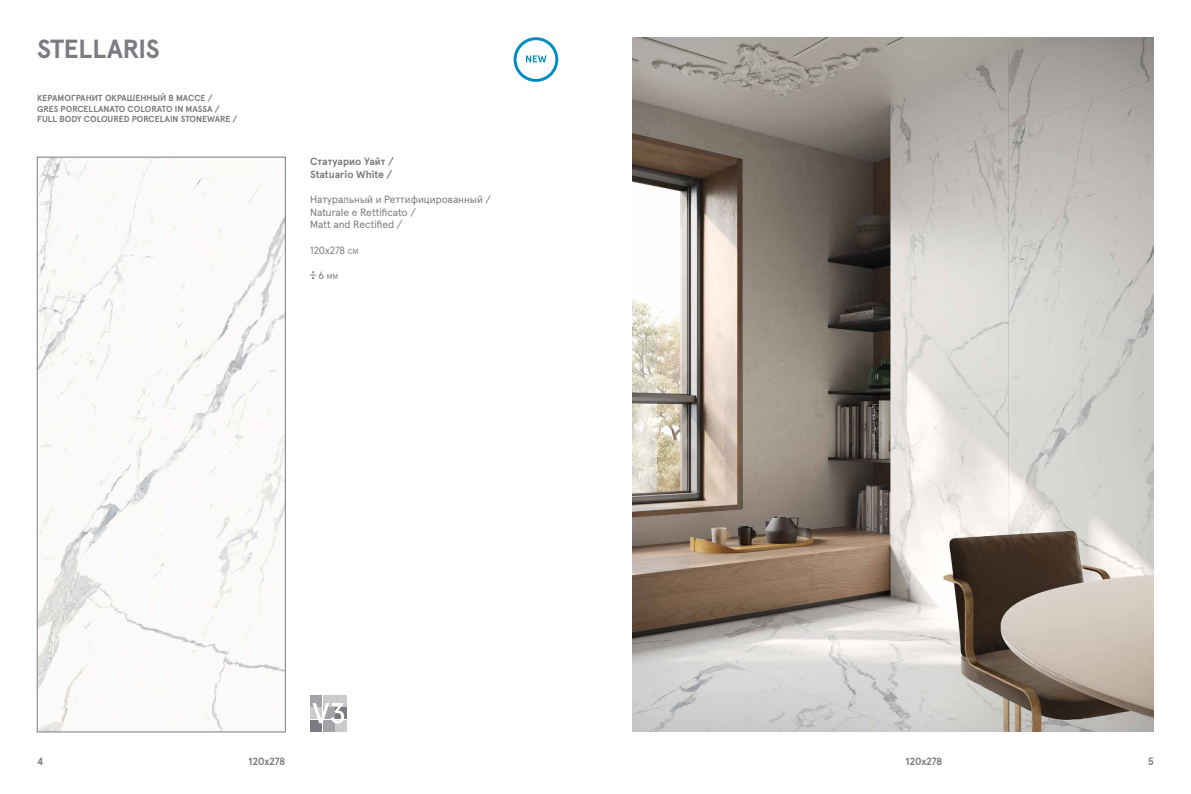
<style>
.page{position:relative;width:1191px;height:794px;background:#fff}
.page>*{position:absolute;margin:0;border:0;box-sizing:border-box;transform-origin:0 0}
.t1{font:700 26.25px "Apercu Pro";letter-spacing:-.015em;color:#7a7c81}
.t2{font:10.5px/12.6px "Apercu Pro";color:#7a7c81}
.t3{font:700 10.5px/12.6px "Apercu Pro";color:#7a7c81}
.t4{font:700 8.75px/10.5px "Apercu Pro";color:#7a7c81}
.t5{font:7.35px "Apercu Pro";color:#7a7c81}
.s1{font-size:7.35px}
.s2{font-size:10.5px}
</style>
<div class="page">
<svg style="left:310px;top:271px;width:6px;height:8px"></svg>
<img style="left:39px;top:159px;width:244px;height:571px">
<div style="left:37px;top:157px;width:248px;height:575px;border:1px solid #7a7c81"></div>
<img style="left:632px;top:37px;width:521px;height:695px">
<svg style="left:513px;top:37px;width:45px;height:45px"></svg>
<div style="left:310px;top:694px;width:12px;height:12px;background:#a2a3a7"></div>
<div style="left:323px;top:694px;width:12px;height:12px;background:#cacbcd"></div>
<div style="left:335px;top:694px;width:12px;height:12px;background:#cacbcd"></div>
<div style="left:310px;top:707px;width:12px;height:12px;background:#cacbcd"></div>
<div style="left:335px;top:707px;width:12px;height:12px;background:#7a7c81"></div>
<div style="left:310px;top:720px;width:12px;height:12px;background:#7a7c81"></div>
<div style="left:323px;top:720px;width:12px;height:12px;background:#a2a3a7"></div>
<div style="left:335px;top:720px;width:12px;height:12px;background:#cacbcd"></div>
<svg style="left:312px;top:703px;width:32px;height:20px"></svg>
<h1 class="t1" style="left:37px;top:28px;width:124px">STELLARIS</h1>
<p class="t4" style="left:37px;top:92px;width:202px">КЕРАМОГРАНИТ ОКРАШЕННЫЙ В МАССЕ /<br>GRES PORCELLANATO COLORATO IN MASSA /<br>FULL BODY COLOURED PORCELAIN STONEWARE /</p>
<p class="t3" style="left:310px;top:155px;width:85px">Статуарио Уайт /<br>Statuario White /</p>
<p class="t2" style="left:310px;top:192px;width:182px">Натуральный и Pеттифицированный /<br>Naturale e Rettificato /<br>Matt and Rectified /</p>
<p class="t2" style="left:310px;top:243px;width:50px">120x278 <span class="s1">CM</span></p>
<p class="t5" style="left:318px;top:271px;width:21px"><span class="s2">6</span> MM</p>
<p class="t3" style="left:37px;top:754px;width:8px">4</p>
<p class="t3" style="left:249px;top:754px;width:38px">120x278</p>
<p class="t3" style="left:905px;top:754px;width:38px">120x278</p>
<p class="t3" style="left:1148px;top:754px;width:7px">5</p>
</div>
